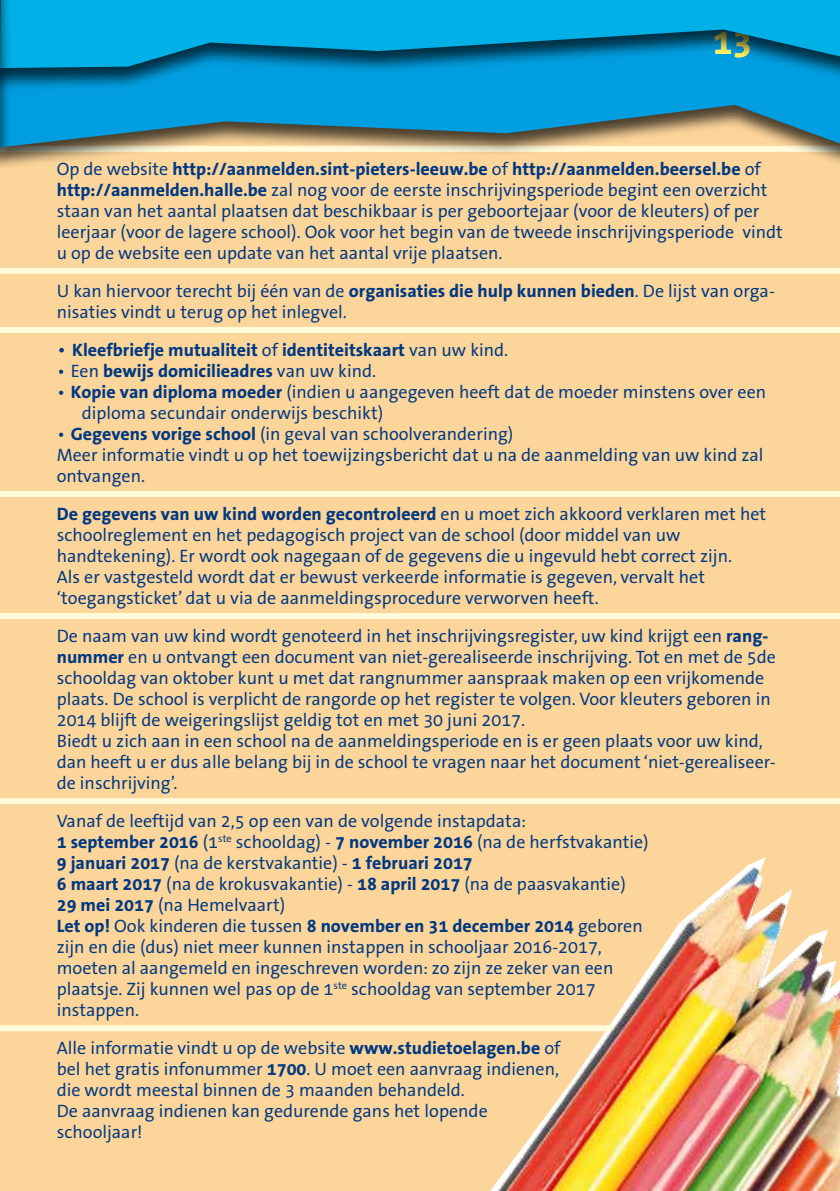
<style>
.page{position:relative;width:840px;height:1191px;background:#fff}
.page>*{position:absolute;margin:0;border:0;box-sizing:border-box;transform-origin:0 0}
.t1{font:700 36px "The Sans Office";color:#fff165}
.t2{font:18px/21px "The Sans Office";color:#003882}
.t3{font:700 18px "The Sans Office";color:#003882}
.s1{font-weight:700}
.s2{font-weight:400;font-size:20px}
.s3{font-weight:400}
</style>
<div class="page">
<div style="left:0;top:226px;width:839px;height:965px;background:#fcd59a"></div>
<div style="left:0;top:268px;width:839px;height:6px;background:#fffbdb"></div>
<div style="left:0;top:327px;width:839px;height:6px;background:#fffbdb"></div>
<div style="left:0;top:491px;width:839px;height:6px;background:#fffbdb"></div>
<div style="left:0;top:613px;width:839px;height:6px;background:#fffbdb"></div>
<div style="left:0;top:798px;width:839px;height:6px;background:#fffbdb"></div>
<div style="left:0;top:1025px;width:839px;height:6px;background:#fffbdb"></div>
<div style="left:0;top:0;width:839px;height:226px;background:#fcd59a"></div>
<svg style="left:12px;top:115px;width:827px;height:51px"></svg>
<div style="left:0;top:0;width:12px;height:193px;background:#000;opacity:.7"></div>
<svg style="left:0;top:115px;width:1px;height:55px"></svg>
<div style="left:0;top:0;width:839px;height:115px;background:#009ee0"></div>
<svg style="left:12px;top:0;width:827px;height:88px;fill:#00b0e6"></svg>
<div style="left:0;top:0;width:12px;height:92px;background:#000;opacity:.7"></div>
<img style="left:486px;top:867px;width:353px;height:324px">
<h1 class="t1" style="left:712px;top:22px;width:41px">13</h1>
<p class="t2" style="left:57px;top:159px;width:727px">Op de website <span class="s1">http://aanmelden.sint-pieters-leeuw.be</span> of <span class="s1">http://aanmelden.beersel.be</span> of <span class="s1">http://aanmelden.halle.be</span> zal nog voor de eerste inschrijvingsperiode begint een overzicht staan van het aantal plaatsen dat beschikbaar is per geboortejaar (voor de kleuters) of per leerjaar (voor de lagere school). Ook voor het begin van de tweede inschrijvingsperiode vindt u op de website een update van het aantal vrije plaatsen.</p>
<p class="t2" style="left:57px;top:281px;width:719px">U kan hiervoor terecht bij één van de <span class="s1">organisaties die hulp kunnen bieden</span>. De lijst van orga&shy;nisaties vindt u terug op het inlegvel.</p>
<p class="t3" style="left:57px;top:340px;width:453px"><span class="s2">•</span> Kleefbriefje mutualiteit <span class="s3">of</span> identiteitskaart <span class="s3">van uw kind.</span></p>
<p class="t3" style="left:57px;top:361px;width:321px"><span class="s3">• Een</span> bewijs domicilieadres <span class="s3">van uw kind.</span></p>
<p class="t2" style="left:82px;top:382px;width:685px;text-indent:-25px">• <span class="s1">Kopie van diploma moeder</span> (indien u aangegeven heeft dat de moeder minstens over een diploma secundair onderwijs beschikt)</p>
<p class="t2" style="left:57px;top:424px;width:707px">• <span class="s1">Gegevens vorige school</span> (in geval van schoolverandering)<br>Meer informatie vindt u op het toewijzingsbericht dat u na de aanmelding van uw kind zal ontvangen.</p>
<p class="t2" style="left:57px;top:504px;width:710px"><span class="s1">De gegevens van uw kind worden gecontroleerd</span> en u moet zich akkoord verklaren met het schoolreglement en het pedagogisch project van de school (door middel van uw handtekening). Er wordt ook nagegaan of de gegevens die u ingevuld hebt correct zijn.<br>Als er vastgesteld wordt dat er bewust verkeerde informatie is gegeven, vervalt het ‘toegangsticket’ dat u via de aanmeldingsprocedure verworven heeft.</p>
<p class="t2" style="left:57px;top:626px;width:720px">De naam van uw kind wordt genoteerd in het inschrijvingsregister, uw kind krijgt een <span class="s1">rang&shy;nummer</span> en u ontvangt een document van niet-gerealiseerde inschrijving. Tot en met de 5de schooldag van oktober kunt u met dat rangnummer aanspraak maken op een vrijkomende plaats. De school is verplicht de rangorde op het register te volgen. Voor kleuters geboren in 2014 blijft de weigeringslijst geldig tot en met 30 juni 2017.<br>Biedt u zich aan in een school na de aanmeldingsperiode en is er geen plaats voor uw kind, dan heeft u er dus alle belang bij in de school te vragen naar het document ‘niet-gerealiseer&shy;de inschrijving’.</p>
<p class="t2" style="left:57px;top:811px;width:593px">Vanaf de leeftijd van 2,5 op een van de volgende instapdata:<br><span class="s1">1 september 2016</span> (1<sup>ste</sup> schooldag) - <span class="s1">7 november 2016</span> (na de herfstvakantie)<br><span class="s1">9 januari 2017</span> (na de kerstvakantie) - <span class="s1">1 februari 2017<br>6 maart 2017</span> (na de krokusvakantie) - <span class="s1">18 april 2017</span> (na de paasvakantie)<br><span class="s1">29 mei 2017</span> (na Hemelvaart)<br><span class="s1">Let op!</span> Ook kinderen die tussen <span class="s1">8 november en 31 december 2014</span> geboren zijn en die (dus) niet meer kunnen instappen in schooljaar 2016-2017, moeten al aangemeld en ingeschreven worden: zo zijn ze zeker van een plaatsje. Zij kunnen wel pas op de 1<sup>ste</sup> schooldag van september 2017 instappen.</p>
<p class="t2" style="left:57px;top:1038px;width:505px">Alle informatie vindt u op de website <span class="s1">www.studietoelagen.be</span> of bel het gratis infonummer <span class="s1">1700</span>. U moet een aanvraag indienen, die wordt meestal binnen de 3 maanden behandeld.<br>De aanvraag indienen kan gedurende gans het lopende schooljaar!</p>
</div>
